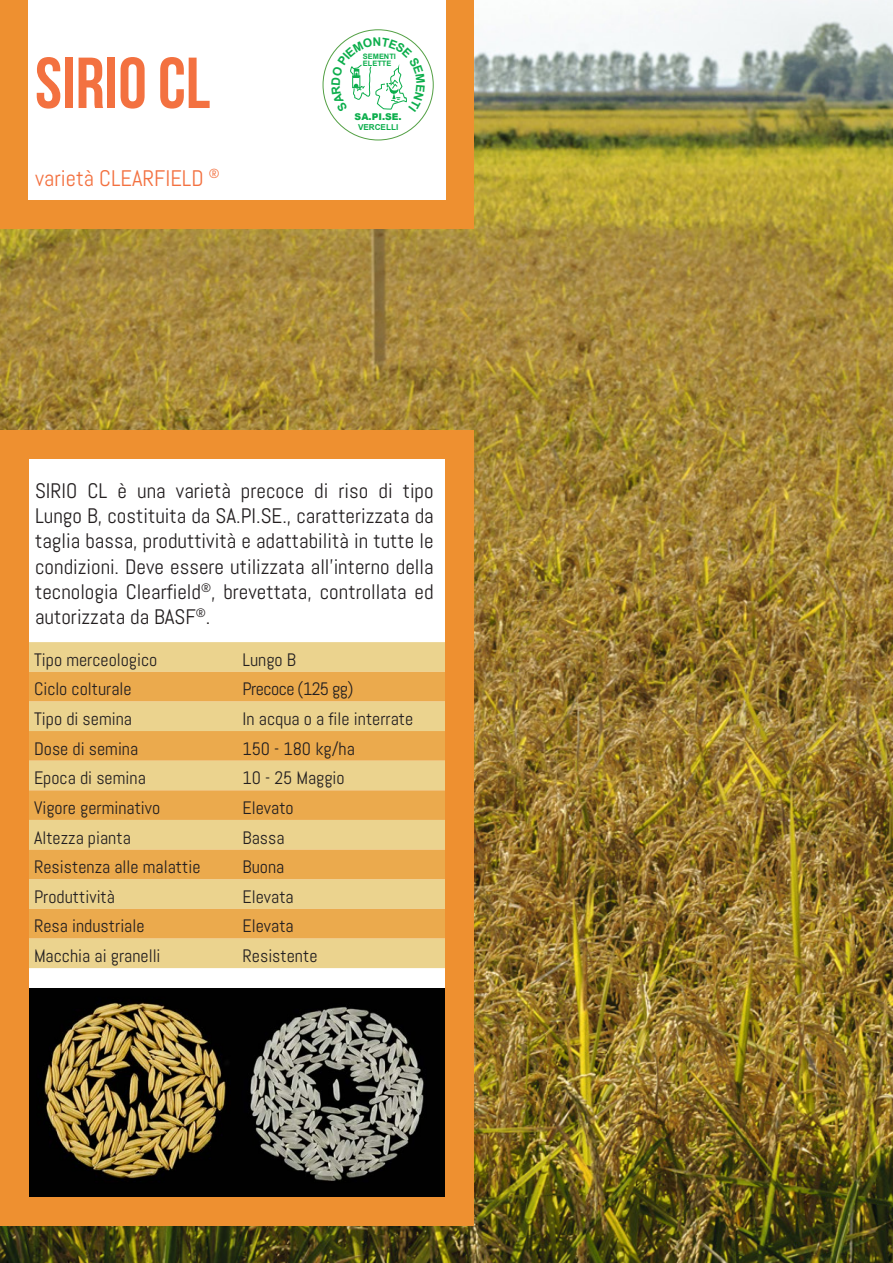
<style>
.page{position:relative;width:893px;height:1263px;background:#fff}
.page>*{position:absolute;margin:0;border:0;box-sizing:border-box;transform-origin:0 0}
.t1{font:700 72px "Bebas Neue";color:#f37140}
.t2{font:22.5px "Abel";color:#f37140}
.t3{font:21px/25.2px "Abel";color:#231f20;text-align:justify}
.t4{font:18px "Abel";color:#231f20}
.t5{font:18px "Abel";letter-spacing:-.03em;color:#231f20}
.t6{font:900 9.3px "Arial";color:#0cae4c}
.t7{font:700 8.1px "Arial";color:#0cae4c}
.t8{font:700 7.5px/7.5px "Arial";color:#0cae4c}
</style>
<div class="page">
<img style="left:0;top:0;width:893px;height:1263px">
<div style="left:445px;top:0;width:29px;height:209px;background:#ee9030"></div>
<div style="left:0;top:200px;width:474px;height:28px;background:#ee9030"></div>
<div style="left:0;top:0;width:28px;height:209px;background:#ee9030"></div>
<div style="left:28px;top:0;width:417px;height:200px;background:#fff"></div>
<div style="left:28px;top:458px;width:417px;height:751px;background:#fff"></div>
<img style="left:28px;top:988px;width:204px;height:209px">
<img style="left:232px;top:988px;width:213px;height:209px">
<div style="left:28px;top:642px;width:417px;height:326px;background:#ebd38e"></div>
<svg style="left:28px;top:672px;width:417px;height:266px;background:#ebbc6a"></svg>
<div style="left:445px;top:444px;width:29px;height:765px;background:#ee9030"></div>
<div style="left:0;top:444px;width:28px;height:765px;background:#ee9030"></div>
<div style="left:0;top:430px;width:474px;height:28px;background:#ee9030"></div>
<div style="left:0;top:1197px;width:474px;height:28px;background:#ee9030"></div>
<svg style="left:331px;top:37px;width:94px;height:73px"></svg>
<p class="t1" style="left:35px;top:44px;width:177px">SIRIO CL</p>
<p class="t2" style="left:35px;top:164px;width:186px">varietà CLEARFIELD <sup>®</sup></p>
<p class="t8" style="left:363px;top:52px;width:35px">SEMENTI<br>ELETTE</p>
<p class="t6" style="left:355px;top:110px;width:49px">SA.PI.SE.</p>
<p class="t7" style="left:358px;top:122px;width:42px">VERCELLI</p>
<p class="t3" style="left:35px;top:478px;width:400px">SIRIO CL è una varietà precoce di riso di tipo Lungo B, costituita da SA.PI.SE., caratterizzata da taglia bassa, produttività e adattabilità in tutte le condizioni. Deve essere utilizzata all’interno della tecnologia Clearfield<sup>®</sup>, brevettata, controllata ed autorizzata da BASF<sup>®</sup>.</p>
<p class="t4" style="left:34px;top:648px;width:125px">Tipo merceologico</p>
<p class="t4" style="left:242px;top:648px;width:55px">Lungo B</p>
<p class="t4" style="left:34px;top:678px;width:99px">Ciclo colturale</p>
<p class="t5" style="left:242px;top:678px;width:112px">Precoce (125 gg)</p>
<p class="t4" style="left:34px;top:707px;width:100px">Tipo di semina</p>
<p class="t4" style="left:242px;top:707px;width:172px">In acqua o a file interrate</p>
<p class="t4" style="left:34px;top:737px;width:106px">Dose di semina</p>
<p class="t4" style="left:242px;top:737px;width:114px">150 - 180 kg/ha</p>
<p class="t4" style="left:34px;top:767px;width:113px">Epoca di semina</p>
<p class="t4" style="left:242px;top:767px;width:104px">10 - 25 Maggio</p>
<p class="t4" style="left:34px;top:796px;width:128px">Vigore germinativo</p>
<p class="t4" style="left:242px;top:796px;width:53px">Elevato</p>
<p class="t4" style="left:34px;top:826px;width:98px">Altezza pianta</p>
<p class="t4" style="left:242px;top:826px;width:44px">Bassa</p>
<p class="t4" style="left:34px;top:855px;width:168px">Resistenza alle malattie</p>
<p class="t4" style="left:242px;top:855px;width:43px">Buona</p>
<p class="t4" style="left:34px;top:885px;width:83px">Produttività</p>
<p class="t4" style="left:242px;top:885px;width:53px">Elevata</p>
<p class="t4" style="left:34px;top:915px;width:112px">Resa industriale</p>
<p class="t4" style="left:242px;top:915px;width:53px">Elevata</p>
<p class="t4" style="left:34px;top:944px;width:128px">Macchia ai granelli</p>
<p class="t4" style="left:242px;top:944px;width:77px">Resistente</p>
</div>
